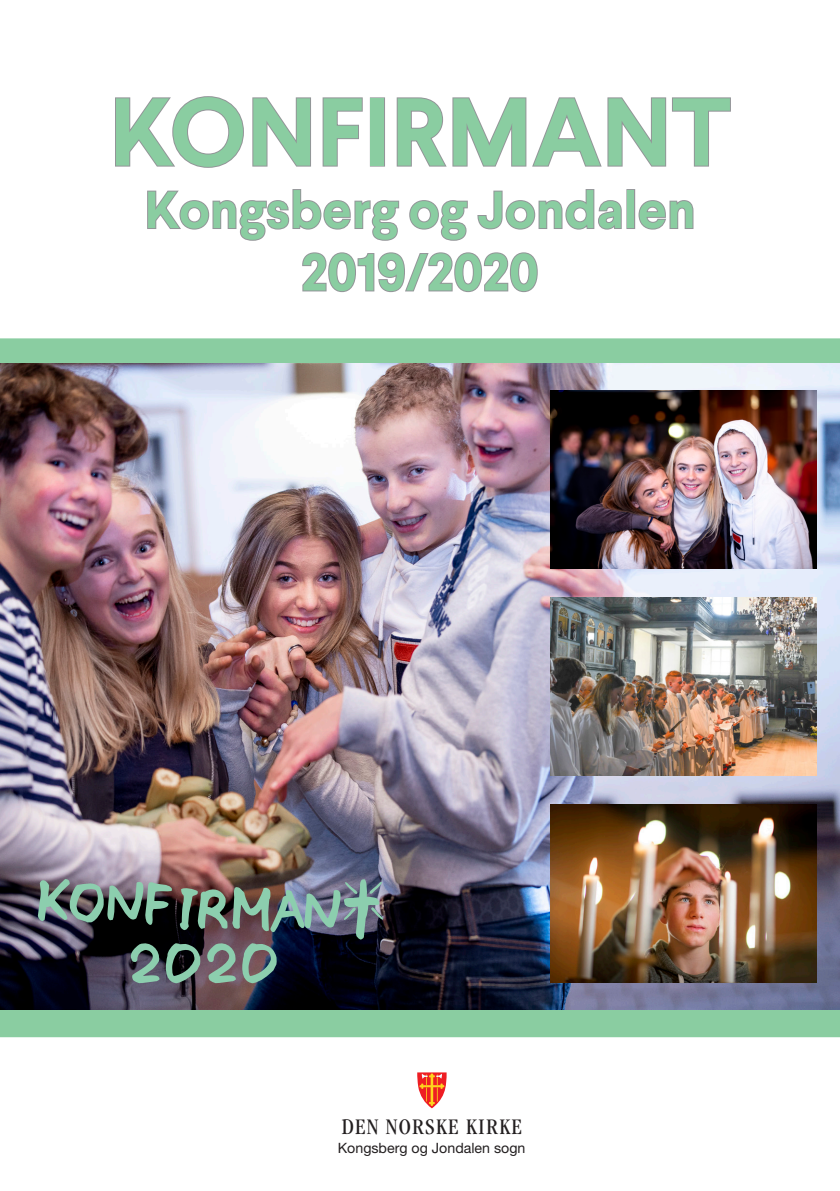
<style>
.page{position:relative;width:840px;height:1191px;background:#fff}
.page>*{position:absolute;margin:0;border:0;box-sizing:border-box;transform-origin:0 0}
.t1{font:700 96px "Larsseit";color:#8acda1}
.t2{font:700 52px "Larsseit";color:#8acda1}
.t3{font:condensed 23px "ITC Garamond Std";letter-spacing:.05em;color:#231f20}
.t4{font:14.2px "Helvetica Neue";color:#231f20}
.t5{font:12px "Helvetica Neue LT Std";letter-spacing:.02em;color:#231f20}
</style>
<div class="page">
<div style="left:1px;top:339px;width:837px;height:697px;background:#8acda1"></div>
<img style="left:0;top:363px;width:839px;height:646px">
<svg style="left:115px;top:96px;width:129px;height:72px"></svg>
<svg style="left:252px;top:97px;width:59px;height:70px"></svg>
<svg style="left:322px;top:97px;width:41px;height:70px"></svg>
<div style="left:369px;top:97px;width:16px;height:70px;border:2px solid #939598"></div>
<svg style="left:396px;top:97px;width:335px;height:70px"></svg>
<svg style="left:147px;top:189px;width:253px;height:52px"></svg>
<svg style="left:409px;top:200px;width:59px;height:41px"></svg>
<svg style="left:477px;top:189px;width:145px;height:41px"></svg>
<div style="left:626px;top:189px;width:8px;height:40px;border:2px solid #939598"></div>
<svg style="left:638px;top:200px;width:56px;height:30px"></svg>
<svg style="left:302px;top:252px;width:236px;height:41px"></svg>
<img style="left:38px;top:879px;width:345px;height:104px">
<img style="left:550px;top:391px;width:266px;height:177px">
<img style="left:550px;top:597px;width:266px;height:178px">
<img style="left:550px;top:804px;width:266px;height:178px">
<svg style="left:417px;top:1072px;width:29px;height:36px"></svg>
<p class="t1" style="left:109px;top:70px;width:623px">KONFIRMANT</p>
<p class="t2" style="left:144px;top:176px;width:552px">Kongsberg og Jondalen</p>
<p class="t2" style="left:301px;top:239px;width:239px">2019/2020</p>
<p class="t3" style="left:342px;top:1114px;width:181px">DEN NORSKE KIRKE</p>
<p class="t5" style="left:332px;top:1140px;width:200px">Det aktuelle menighetsråd/fellesråd</p>
<p class="t4" style="left:337px;top:1139px;width:189px">Kongsberg og Jondalen sogn</p>
</div>
